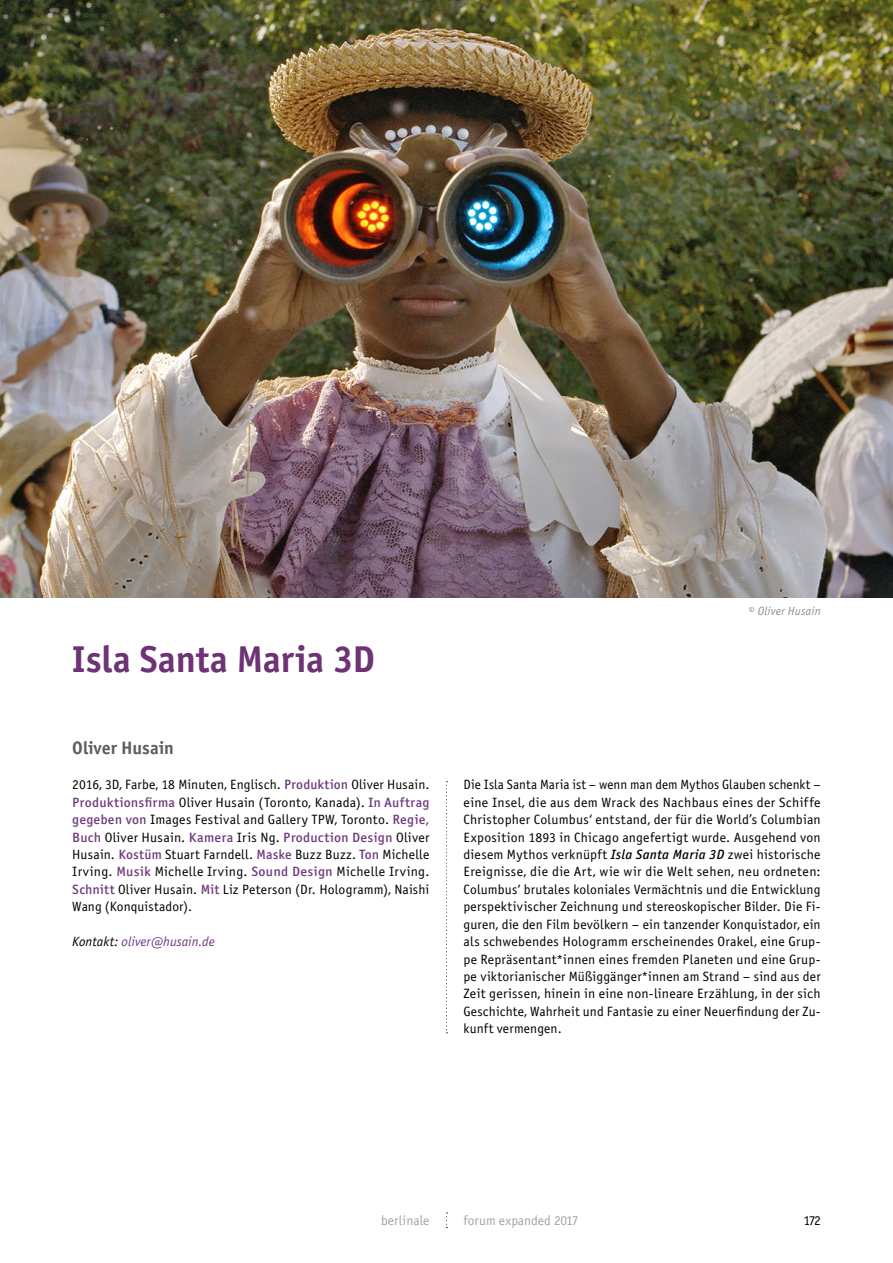
<style>
.page{position:relative;width:893px;height:1263px;background:#fff}
.page>*{position:absolute;margin:0;border:0;box-sizing:border-box;transform-origin:0 0}
.titel{font:37.5px "Officina Sans Bold ITC";letter-spacing:-.005em;color:#6d3374}
.regie{font:18px "Officina Sans Bold ITC";color:#5d5d5c}
.Bios{font:13.5px/17.4px "Officina Sans Book ITC";letter-spacing:.01em;color:#000;text-align:justify}
.Credits{font:13.5px/17.4px "Officina Sans Book ITC";letter-spacing:.01em;color:#000;text-align:justify}
.t1{font:13.5px "Officina Sans Book ITC";color:#a4a4a4}
.Kontakt{font:italic 13.5px "Officina Sans Book ITC";letter-spacing:.005em;color:#70397e}
.seitenzahl_re{font:13.5px "Officina Sans Book ITC";color:#000}
.Bildunterschrift{font:italic 12px "Officina Sans Book ITC";letter-spacing:.01em;color:#8f8f8f}
.s1{font-family:"Officina Sans Medium ITC";color:#70397e}
.s2{color:#000}
.s3{font-family:"Officina Sans Medium ITC";font-style:italic}
</style>
<div class="page">
<svg style="left:446px;top:781px;width:1px;height:252px"></svg>
<img style="left:0;top:0;width:893px;height:597px">
<p class="titel" style="left:72px;top:636px;width:304px">Isla Santa Maria 3D</p>
<p class="regie" style="left:72px;top:737px;width:103px">Oliver Husain</p>
<p class="Credits" style="left:72px;top:776px;width:359px">2016, 3D, Farbe, 18 Minuten, Englisch. <span class="s1">Produktion</span> Oliver Husain.<br><span class="s1">Produktionsfirma</span> Oliver Husain (Toronto, Kanada). <span class="s1">In Auftrag gegeben von</span> Images Festival and Gallery TPW, Toronto. <span class="s1">Regie, Buch</span> Oliver Husain. <span class="s1">Kamera</span> Iris Ng. <span class="s1">Production Design</span> Oliver Husain. <span class="s1">Kostüm</span> Stuart Farndell. <span class="s1">Maske</span> Buzz Buzz. <span class="s1">Ton</span> Michelle Irving. <span class="s1">Musik</span> Michelle Irving. <span class="s1">Sound Design</span> Michelle Irving.<br><span class="s1">Schnitt</span> Oliver Husain. <span class="s1">Mit</span> Liz Peterson (Dr. Hologramm), Naishi Wang (Konquistador).</p>
<p class="Kontakt" style="left:72px;top:934px;width:144px"><span class="s2">Kontakt:</span> oliver@husain.de</p>
<p class="Bildunterschrift" style="left:749px;top:604px;width:73px">© Oliver Husain</p>
<p class="Bios" style="left:463px;top:776px;width:359px">Die Isla Santa Maria ist – wenn man dem Mythos Glauben schenkt – eine Insel, die aus dem Wrack des Nachbaus eines der Schiffe Christopher Columbus‘ entstand, der für die World’s Columbian Exposition 1893 in Chicago angefertigt wurde. Ausgehend von diesem Mythos verknüpft <span class="s3">Isla Santa Maria 3D</span> zwei historische Ereignisse, die die Art, wie wir die Welt sehen, neu ordneten:<br>Columbus‘ brutales koloniales Vermächtnis und die Entwicklung perspektivischer Zeichnung und stereoskopischer Bilder. Die Fi&shy;guren, die den Film bevölkern – ein tanzender Konquistador, ein als schwebendes Hologramm erscheinendes Orakel, eine Grup&shy;pe Repräsentant*innen eines fremden Planeten und eine Grup&shy;pe viktorianischer Müßiggänger*innen am Strand – sind aus der Zeit gerissen, hinein in eine non-lineare Erzählung, in der sich Geschichte, Wahrheit und Fantasie zu einer Neuerfindung der Zu&shy;kunft vermengen.</p>
<p class="t1" style="left:381px;top:1213px;width:50px">berlinale</p>
<p class="t1" style="left:463px;top:1213px;width:116px">forum expanded 2017</p>
<p class="seitenzahl_re" style="left:803px;top:1213px;width:19px">172</p>
</div>
